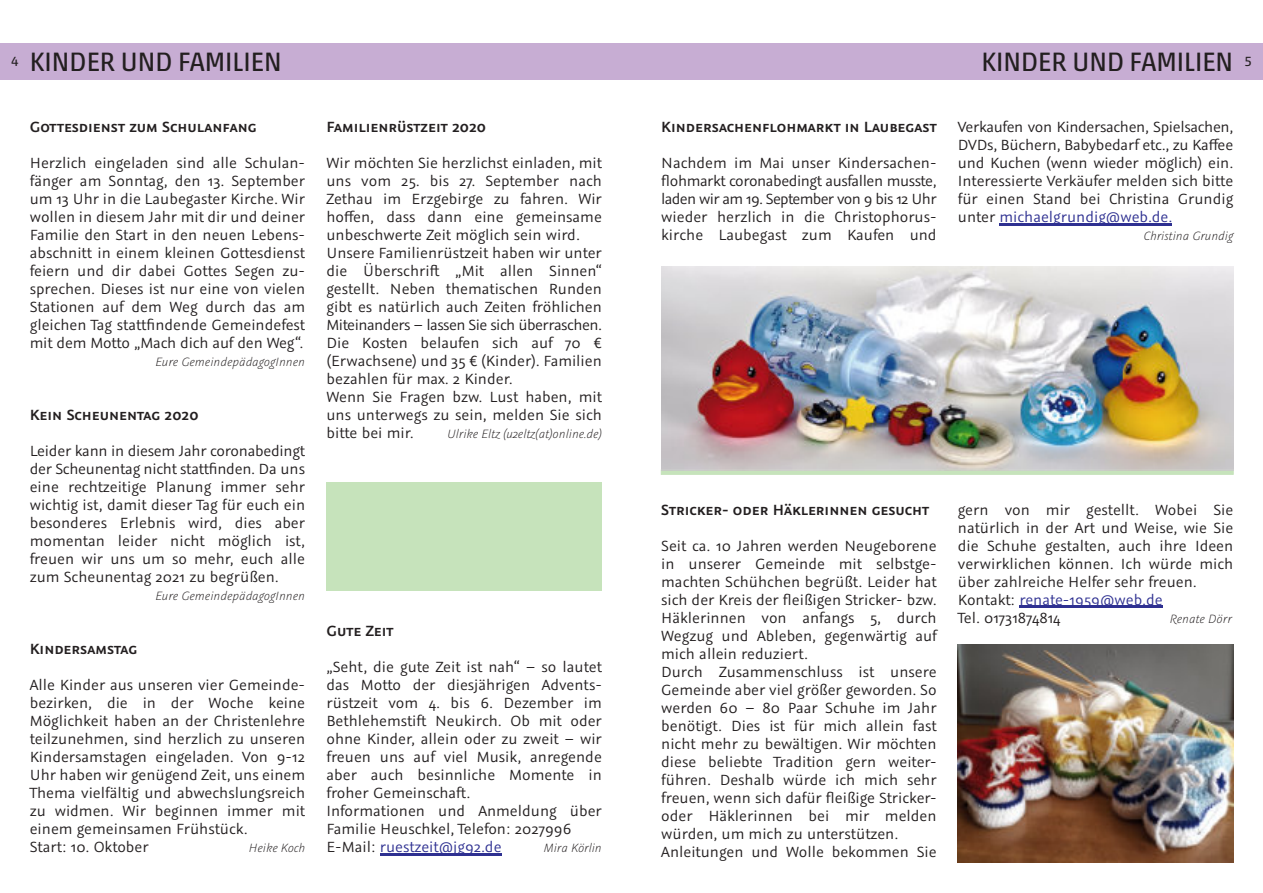
<style>
.page{position:relative;width:1263px;height:893px;background:#fff}
.page>*{position:absolute;margin:0;border:0;box-sizing:border-box;transform-origin:0 0}
.t1{font:27px "Akko Pro";color:#231f20}
.t2{font:16.5px/18px "Graublau Sans";color:#231f20}
.t3{font:600 16.5px "Graublau Sans";color:#231f20}
.t4{font:italic 300 13.5px "Graublau Sans";color:#231f20}
.s1{color:#2e3091}
</style>
<div class="page">
<div style="left:0;top:43px;width:631px;height:37px;background:#c7add3"></div>
<div style="left:631px;top:43px;width:632px;height:37px;background:#c7add3"></div>
<div style="left:326px;top:483px;width:276px;height:108px;background:#c6e3bb"></div>
<hr style="left:380px;top:853px;width:121px;height:2px;background:#2e3091">
<hr style="left:999px;top:223px;width:173px;height:2px;background:#2e3091">
<hr style="left:1019px;top:606px;width:144px;height:2px;background:#2e3091">
<img style="left:958px;top:645px;width:275px;height:217px">
<svg style="left:661px;top:470px;width:572px;height:4px;background:#c7ddbd"></svg>
<img style="left:661px;top:266px;width:572px;height:204px">
<h1 class="t1" style="left:11px;top:51px;width:272px"><sup>4</sup> KINDER UND FAMILIEN</h1>
<h1 class="t1" style="left:981px;top:51px;width:272px">KINDER UND FAMILIEN <sup>5</sup></h1>
<p class="t3" style="left:30px;top:117px;width:228px">Gottesdienst zum Schulanfang</p>
<p class="t2" style="left:30px;top:154px;width:277px;text-align:justify">Herzlich eingeladen sind alle Schulan&shy;fänger am Sonntag, den 13. September um 13 Uhr in die Laubegaster Kirche. Wir wollen in diesem Jahr mit dir und deiner Familie den Start in den neuen Lebens&shy;abschnitt in einem kleinen Gottesdienst feiern und dir dabei Gottes Segen zu&shy;sprechen. Dieses ist nur eine von vielen Stationen auf dem Weg durch das am gleichen Tag stattfindende Gemeindefest mit dem Motto „Mach dich auf den Weg“.</p>
<p class="t4" style="left:155px;top:354px;width:152px">Eure GemeindepädagogInnen</p>
<p class="t3" style="left:30px;top:405px;width:170px">Kein Scheunentag 2020</p>
<p class="t2" style="left:30px;top:442px;width:277px;text-align:justify">Leider kann in diesem Jahr coronabedingt der Scheunentag nicht stattfinden. Da uns eine rechtzeitige Planung immer sehr wichtig ist, damit dieser Tag für euch ein besonderes Erlebnis wird, dies aber momentan leider nicht möglich ist, freuen wir uns um so mehr, euch alle zum Scheunentag 2021 zu begrüßen.</p>
<p class="t4" style="left:155px;top:588px;width:152px">Eure GemeindepädagogInnen</p>
<p class="t3" style="left:30px;top:639px;width:109px">Kindersamstag</p>
<p class="t2" style="left:30px;top:676px;width:277px">Alle Kinder aus unseren vier Gemeinde&shy;bezirken, die in der Woche keine Möglichkeit haben an der Christenlehre teilzunehmen, sind herzlich zu unseren Kindersamstagen eingeladen. Von 9-12<br>Uhr haben wir genügend Zeit, uns einem Thema vielfältig und abwechslungsreich zu widmen. Wir beginnen immer mit einem gemeinsamen Frühstück.<br>Start: 10. Oktober</p>
<p class="t4" style="left:248px;top:840px;width:58px">Heike Koch</p>
<p class="t3" style="left:326px;top:117px;width:161px">Familienrüstzeit 2020</p>
<p class="t2" style="left:326px;top:154px;width:277px">Wir möchten Sie herzlichst einladen, mit uns vom 25. bis 27. September nach Zethau im Erzgebirge zu fahren. Wir hoffen, dass dann eine gemeinsame unbeschwerte Zeit möglich sein wird.<br>Unsere Familienrüstzeit haben wir unter die Überschrift „Mit allen Sinnen“ gestellt. Neben thematischen Runden gibt es natürlich auch Zeiten fröhlichen Miteinanders – lassen Sie sich überraschen.<br>Die Kosten belaufen sich auf 70 € (Erwachsene) und 35 € (Kinder). Familien bezahlen für max. 2 Kinder.<br>Wenn Sie Fragen bzw. Lust haben, mit uns unterwegs zu sein, melden Sie sich bitte bei mir.</p>
<p class="t4" style="left:447px;top:426px;width:156px">Ulrike Eltz (u2eltz(at)online.de)</p>
<p class="t3" style="left:326px;top:621px;width:68px">Gute Zeit</p>
<p class="t2" style="left:326px;top:658px;width:277px">„Seht, die gute Zeit ist nah“ – so lautet das Motto der diesjährigen Advents&shy;rüstzeit vom 4. bis 6. Dezember im Bethlehemstift Neukirch. Ob mit oder ohne Kinder, allein oder zu zweit – wir freuen uns auf viel Musik, anregende aber auch besinnliche Momente in froher Gemeinschaft.<br>Informationen und Anmeldung über Familie Heuschkel, Telefon: 2027996<br>E-Mail: <span class="s1">ruestzeit@jg92.de</span></p>
<p class="t4" style="left:543px;top:840px;width:60px">Mira Körlin</p>
<p class="t3" style="left:661px;top:117px;width:277px">Kindersachenflohmarkt in Laubegast</p>
<p class="t2" style="left:661px;top:154px;width:277px;text-align:justify">Nachdem im Mai unser Kindersachen&shy;flohmarkt coronabedingt ausfallen musste, laden wir am 19. September von 9 bis 12 Uhr wieder herzlich in die Christophorus&shy;kirche Laubegast zum Kaufen und</p>
<p class="t2" style="left:958px;top:118px;width:277px;text-align:justify">Verkaufen von Kindersachen, Spielsachen, DVDs, Büchern, Babybedarf etc., zu Kaffee und Kuchen (wenn wieder möglich) ein.<br>Interessierte Verkäufer melden sich bitte für einen Stand bei Christina Grundig unter <span class="s1">michaelgrundig@web.de.</span></p>
<p class="t4" style="left:1143px;top:228px;width:91px">Christina Grundig</p>
<p class="t3" style="left:661px;top:499px;width:269px">Stricker- oder Häklerinnen gesucht</p>
<p class="t2" style="left:661px;top:536px;width:277px">Seit ca. 10 Jahren werden Neugeborene in unserer Gemeinde mit selbstge&shy;machten Schühchen begrüßt. Leider hat sich der Kreis der fleißigen Stricker- bzw.<br>Häklerinnen von anfangs 5, durch Wegzug und Ableben, gegenwärtig auf mich allein reduziert.<br>Durch Zusammenschluss ist unsere Gemeinde aber viel größer geworden. So werden 60 – 80 Paar Schuhe im Jahr benötigt. Dies ist für mich allein fast nicht mehr zu bewältigen. Wir möchten diese beliebte Tradition gern weiter&shy;führen. Deshalb würde ich mich sehr freuen, wenn sich dafür fleißige Stricker&shy;oder Häklerinnen bei mir melden würden, um mich zu unterstützen.<br>Anleitungen und Wolle bekommen Sie</p>
<p class="t2" style="left:958px;top:500px;width:277px">gern von mir gestellt. Wobei Sie natürlich in der Art und Weise, wie Sie die Schuhe gestalten, auch ihre Ideen verwirklichen können. Ich würde mich über zahlreiche Helfer sehr freuen.<br>Kontakt: <span class="s1">renate-1959@web.de<br></span>Tel. 01731874814</p>
<p class="t4" style="left:1169px;top:610px;width:64px">Renate Dörr</p>
</div>
